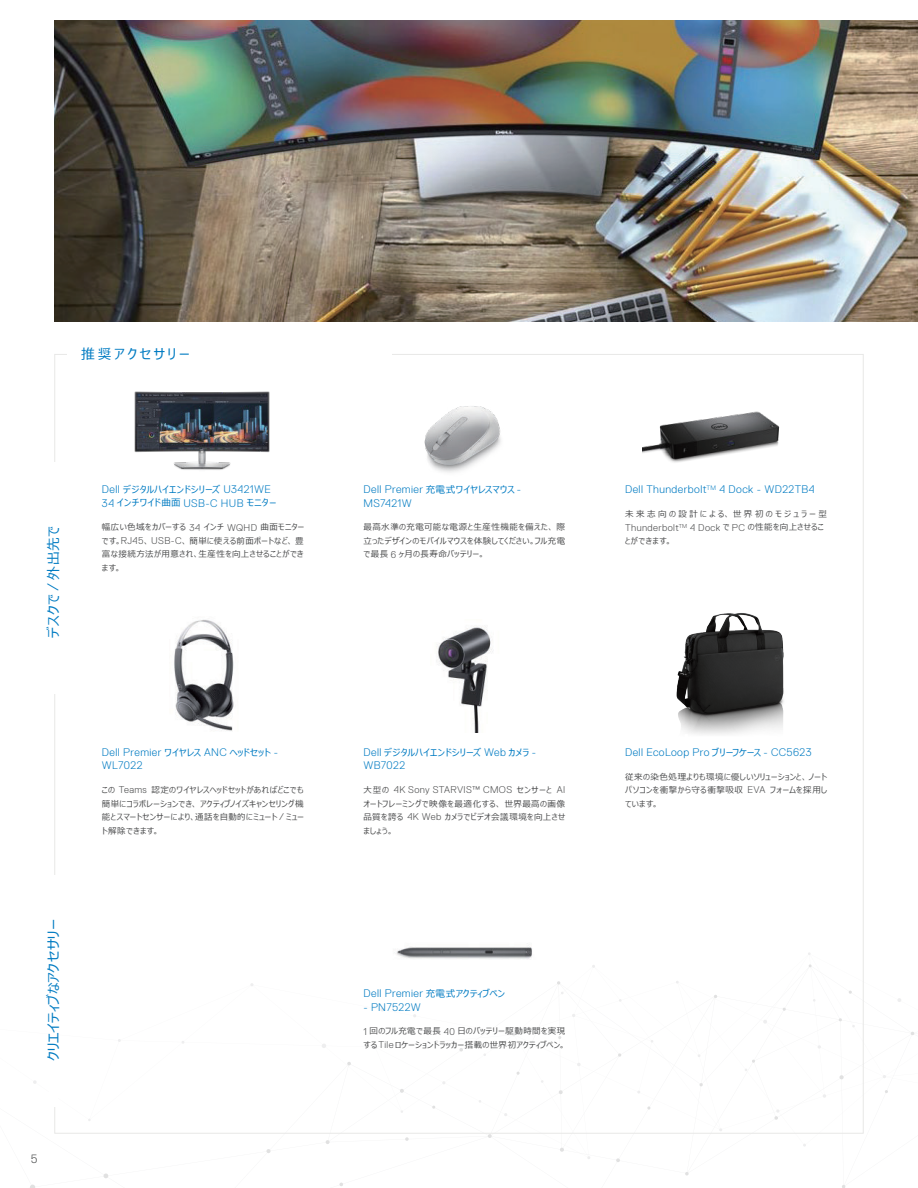
<style>
.page{position:relative;width:918px;height:1188px;background:#fff}
.page>*{position:absolute;margin:0;border:0;box-sizing:border-box;transform-origin:0 0}
.t1{font:13.8px "Meiryo UI";letter-spacing:.01em;color:#007bc2}
.t2{font:13.8px "Meiryo UI";letter-spacing:.035em;color:#007bc2}
.t3{font:13.8px "Meiryo UI";letter-spacing:.2em;color:#007bc2}
.t4{font:300 12px "Dell Replica";color:#4b4c4d}
.t5{font:300 10.95px/13.5px "Dell Replica";letter-spacing:.04em;color:#007bc2}
.t6{font:300 9.75px "Dell Replica";letter-spacing:.04em;color:#4b4c4d}
.t7{font:9.6px/13.5px "Meiryo UI";letter-spacing:.025em;color:#007bc2}
.t8{font:8.55px/13.5px "Meiryo UI";letter-spacing:.045em;color:#4b4c4d;text-align:justify}
.t9{font:8.55px "Meiryo UI";letter-spacing:.28em;color:#4b4c4d}
.s1{font-family:"Dell Replica";font-weight:300;font-size:15.9px}
.s2{font-family:"Dell Replica";font-weight:300;font-size:10.95px}
.s3{font-family:"Dell Replica";font-weight:300;font-size:9.75px}
.s4{font-family:"Meiryo UI";font-weight:400;font-size:9.6px}
.s5{font-family:"Meiryo UI";font-weight:400;font-size:8.55px}
</style>
<div class="page">
<svg style="left:685px;top:1172px;width:4px;height:4px"></svg>
<svg style="left:839px;top:1075px;width:5px;height:4px"></svg>
<svg style="left:616px;top:1158px;width:4px;height:4px"></svg>
<svg style="left:559px;top:1090px;width:4px;height:4px"></svg>
<svg style="left:400px;top:1089px;width:4px;height:4px"></svg>
<svg style="left:266px;top:1149px;width:5px;height:4px"></svg>
<svg style="left:103px;top:1173px;width:5px;height:5px"></svg>
<svg style="left:560px;top:1148px;width:4px;height:4px"></svg>
<svg style="left:774px;top:1110px;width:5px;height:10px"></svg>
<svg style="left:326px;top:1140px;width:4px;height:4px"></svg>
<svg style="left:347px;top:1062px;width:4px;height:3px"></svg>
<svg style="left:459px;top:1048px;width:4px;height:4px"></svg>
<svg style="left:488px;top:1134px;width:4px;height:4px"></svg>
<svg style="left:405px;top:1137px;width:4px;height:4px"></svg>
<svg style="left:30px;top:1185px;width:5px;height:3px"></svg>
<img style="left:134px;top:391px;width:136px;height:79px">
<img style="left:424px;top:406px;width:77px;height:67px">
<img style="left:643px;top:411px;width:137px;height:52px">
<img style="left:174px;top:619px;width:60px;height:112px">
<img style="left:436px;top:626px;width:57px;height:106px">
<img style="left:394px;top:946px;width:138px;height:13px">
<img style="left:54px;top:20px;width:863px;height:302px">
<img style="left:676px;top:613px;width:108px;height:121px">
<h1 class="t3" style="left:81px;top:345px;width:110px">推奨アクセサリー</h1>
<h1 class="t2" style="left:44px;top:638px;width:113px;rotate:-90deg">デスクで <span class="s1">/</span> 外出先で</h1>
<p class="t7" style="left:102px;top:483px;width:177px"><span class="s2">Dell</span> デジタルハイエンドシリーズ <span class="s2">U3421WE<br>34</span> インチワイド曲面 <span class="s2">USB-C HUB</span> モニタ－</p>
<p class="t8" style="left:102px;top:521px;width:204px">幅広い色域をカバーする <span class="s3">34</span> インチ <span class="s3">WQHD</span> 曲面モニターです。<span class="s3">RJ45</span>、 <span class="s3">USB-C</span>、簡単に使える前面ポートなど、豊富な接続方法が用意され、生産性を向上させることができます。</p>
<h1 class="t1" style="left:44px;top:1061px;width:144px;rotate:-90deg">クリエイティブなアクセサリー</h1>
<h2 class="t4" style="left:31px;top:1152px;width:8px">5</h2>
<p class="t5" style="left:102px;top:745px;width:178px">Dell Premier <span class="s4">ワイヤレス</span> ANC <span class="s4">ヘッドセット</span> -<br>WL7022</p>
<p class="t8" style="left:102px;top:784px;width:204px">この <span class="s3">Teams</span> 認定のワイヤレスヘッドセットがあればどこでも簡単にコラボレーションでき、アクティブノイズキャンセリング機能とスマートセンサーにより、通話を自動的にミュート <span class="s3">/</span> ミュート解除できます。</p>
<p class="t5" style="left:363px;top:483px;width:159px">Dell Premier <span class="s4">充電式ワイヤレスマウス</span> -<br>MS7421W</p>
<p class="t8" style="left:363px;top:521px;width:203px">最高水準の充電可能な電源と生産性機能を備えた、際立ったデザインのモバイルマウスを体験してください。フル充電で最長 <span class="s3">6</span> ヶ月の長寿命バッテリー。</p>
<p class="t7" style="left:363px;top:746px;width:174px"><span class="s2">Dell</span> デジタルハイエンドシリーズ <span class="s2">Web</span> カメラ <span class="s2">-</span></p>
<p class="t5" style="left:363px;top:759px;width:43px">WB7022</p>
<p class="t6" style="left:363px;top:784px;width:203px"><span class="s5">大型の</span> 4K Sony STARVIS™ CMOS <span class="s5">センサーと</span> AI</p>
<p class="t8" style="left:363px;top:797px;width:203px">オートフレーミングで映像を最適化する、世界最高の画像品質を誇る <span class="s3">4K Web</span> カメラでビデオ会議環境を向上させましょう。</p>
<p class="t5" style="left:363px;top:987px;width:143px">Dell Premier <span class="s4">充電式アクティブペン</span></p>
<p class="t5" style="left:363px;top:1000px;width:59px">- PN7522W</p>
<p class="t8" style="left:363px;top:1025px;width:203px"><span class="s3">1</span> 回のフル充電で最長 <span class="s3">40</span> 日のバッテリー駆動時間を実現する<span class="s3">Tile</span> ロケーショントラッカー搭載の世界初アクティブペン。</p>
<p class="t5" style="left:625px;top:483px;width:191px">Dell Thunderbolt<sup>TM</sup> 4 Dock - WD22TB4</p>
<p class="t9" style="left:625px;top:508px;width:203px">未来志向の設計による、世界初のモジュラー型</p>
<p class="t6" style="left:625px;top:522px;width:200px">Thunderbolt<sup>TM</sup> 4 Dock <span class="s5">で</span> PC <span class="s5">の性能を向上させるこ</span></p>
<p class="t8" style="left:625px;top:534px;width:48px">とができます。</p>
<p class="t5" style="left:625px;top:745px;width:188px">Dell EcoLoop Pro <span class="s4">ブリーフケース</span> - CC5623</p>
<p class="t8" style="left:625px;top:770px;width:204px">従来の染色処理よりも環境に優しいソリューションと、ノートパソコンを衝撃から守る衝撃吸収 <span class="s3">EVA</span> フォームを採用しています。</p>
</div>
